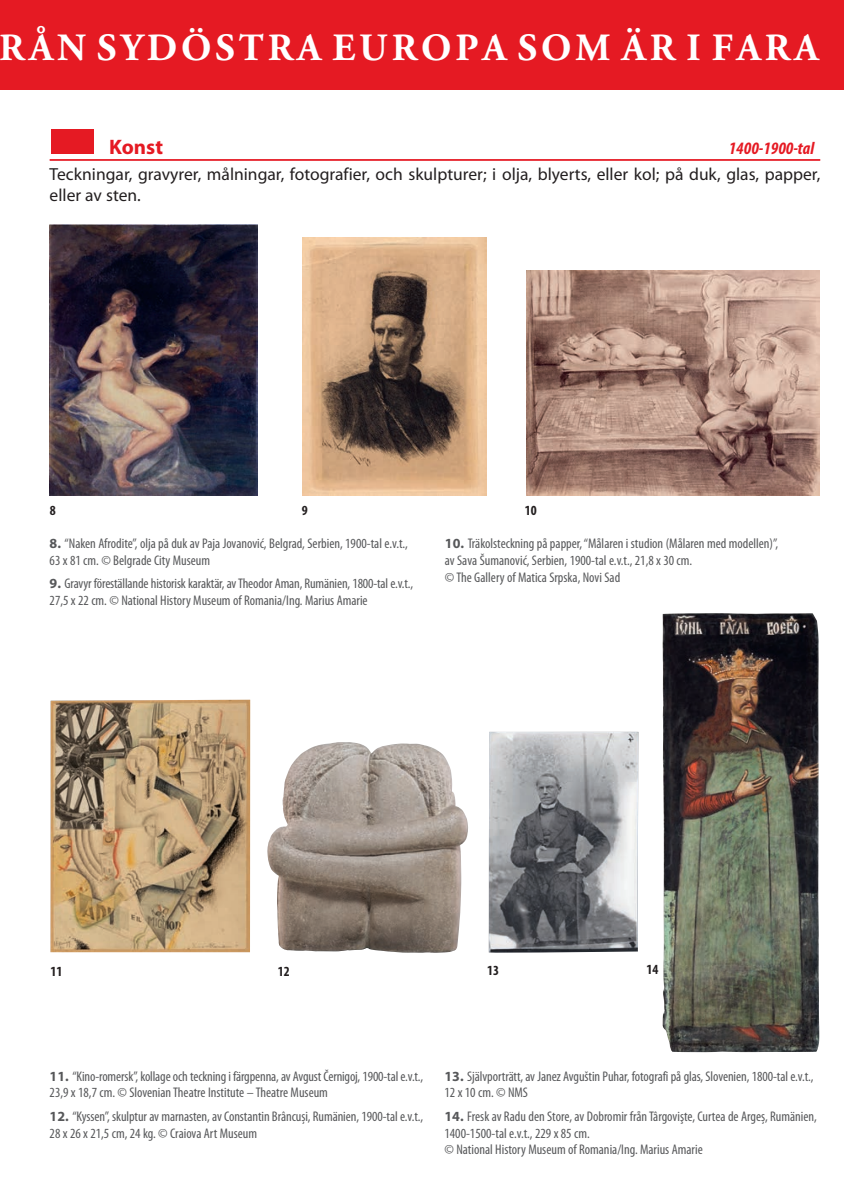
<style>
.page{position:relative;width:844px;height:1191px;background:#fff}
.page>*{position:absolute;margin:0;border:0;box-sizing:border-box;transform-origin:0 0}
.t1{font:700 38.5px "Adobe Garamond Pro";letter-spacing:.1em;color:#fff}
.t2{font:700 21px "Myriad Pro";color:#e51a23}
.t3{font:17.5px/21px "Myriad Pro";color:#231f20}
.t4{font:italic 700 condensed 17.5px "Myriad Pro";color:#e51a23}
.t5{font:condensed 14px/16.8px "Myriad Pro";color:#57585a}
.t6{font:700 condensed 14px "Myriad Pro";color:#231f20}
.s1{font-weight:700;font-stretch:normal}
</style>
<div class="page">
<hr style="left:50px;top:159px;width:770px;height:2px;background:#e51a23">
<div style="left:51px;top:129px;width:43px;height:25px;background:#e51a23"></div>
<div style="left:0;top:0;width:843px;height:89px;background:#e51a23"></div>
<hr style="left:843px;top:0;width:1px;height:89px;background:#e51a23">
<img style="left:49px;top:225px;width:209px;height:270px">
<img style="left:303px;top:238px;width:183px;height:257px">
<img style="left:526px;top:270px;width:293px;height:225px">
<img style="left:50px;top:699px;width:200px;height:253px">
<img style="left:267px;top:742px;width:201px;height:210px">
<img style="left:488px;top:732px;width:150px;height:221px">
<img style="left:662px;top:613px;width:157px;height:440px">
<h1 class="t1" style="left:0;top:26px;width:820px">RÅN SYDÖSTRA EUROPA SOM ÄR I FARA</h1>
<h2 class="t2" style="left:109px;top:135px;width:55px">Konst</h2>
<p class="t4" style="left:728px;top:139px;width:87px">1400-1900-tal</p>
<p class="t3" style="left:50px;top:164px;width:772px">Teckningar, gravyrer, målningar, fotografier, och skulpturer; i olja, blyerts, eller kol; på duk, glas, papper, eller av sten.</p>
<p class="t6" style="left:50px;top:503px;width:7px">8</p>
<p class="t6" style="left:302px;top:502px;width:7px">9</p>
<p class="t6" style="left:524px;top:502px;width:13px">10</p>
<p class="t5" style="left:50px;top:535px;width:360px"><span class="s1">8.</span> “Naken Afrodite”, olja på duk av Paja Jovanović, Belgrad, Serbien, 1900-tal e.v.t.,<br>63 x 81 cm. © Belgrade City Museum</p>
<p class="t5" style="left:50px;top:575px;width:365px"><span class="s1">9.</span> Gravyr föreställande historisk karaktär, av Theodor Aman, Rumänien, 1800-tal e.v.t.,<br>27,5 x 22 cm. © National History Museum of Romania/Ing. Marius Amarie</p>
<p class="t5" style="left:445px;top:535px;width:335px"><span class="s1">10.</span> Träkolsteckning på papper, “Målaren i studion (Målaren med modellen)”, av Sаvа Šumаnоvić, Serbien, 1900-tal e.v.t., 21,8 x 30 cm.<br>© The Gallery of Matica Srpska, Novi Sad</p>
<p class="t6" style="left:51px;top:963px;width:13px">11</p>
<p class="t6" style="left:278px;top:963px;width:13px">12</p>
<p class="t6" style="left:487px;top:962px;width:13px">13</p>
<p class="t6" style="left:646px;top:961px;width:13px">14</p>
<p class="t5" style="left:50px;top:1068px;width:375px"><span class="s1">11.</span> “Kino-romersk”, kollage och teckning i färgpenna, av Avgust Černigoj, 1900-tal e.v.t.,<br>23,9 x 18,7 cm. © Slovenian Theatre Institute – Theatre Museum</p>
<p class="t5" style="left:50px;top:1108px;width:375px"><span class="s1">12.</span> “Kyssen”, skulptur av marnasten, av Constantin Brâncuși, Rumänien, 1900-tal e.v.t.,<br>28 x 26 x 21,5 cm, 24 kg. © Craiova Art Museum</p>
<p class="t5" style="left:444px;top:1068px;width:370px"><span class="s1">13.</span> Självporträtt, av Janez Avguštin Puhar, fotografi på glas, Slovenien, 1800-tal e.v.t.,<br>12 x 10 cm. © NMS</p>
<p class="t5" style="left:444px;top:1108px;width:374px"><span class="s1">14.</span> Fresk av Radu den Store, av Dobromir från Târgovişte, Curtea de Argeș, Rumänien,<br>1400-1500-tal e.v.t., 229 x 85 cm.<br>© National History Museum of Romania/Ing. Marius Amarie</p>
</div>
